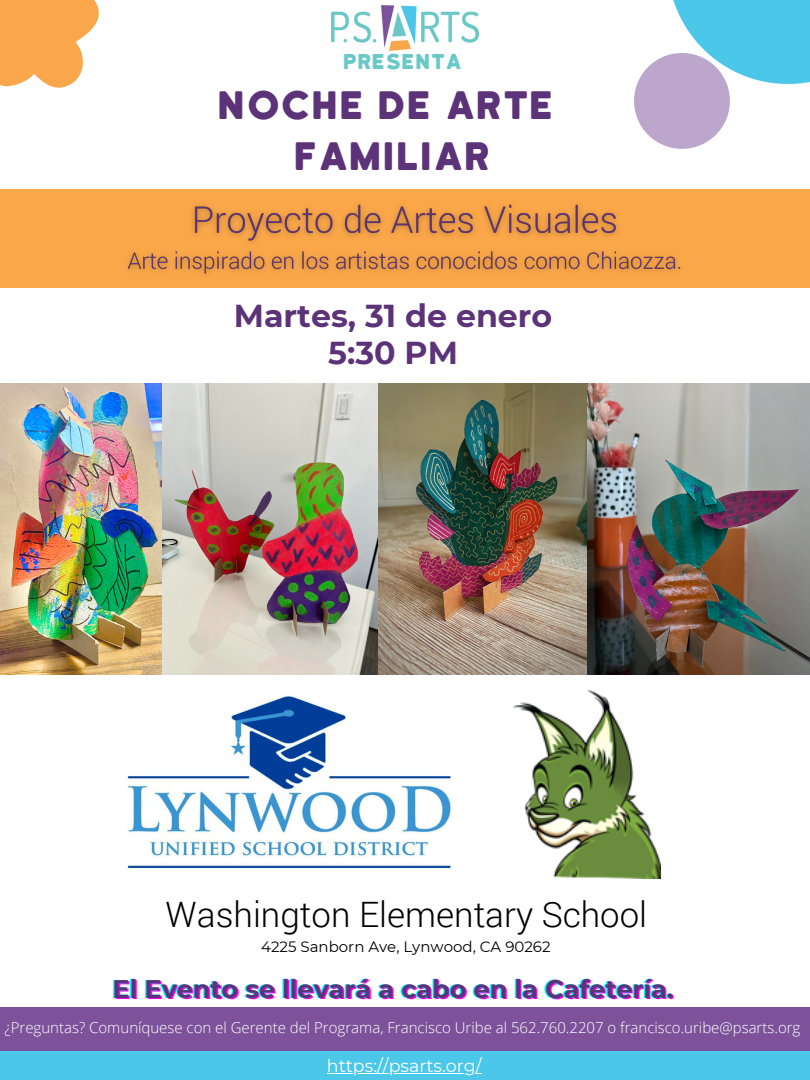
<style>
.page{position:relative;width:810px;height:1080px;background:#fff}
.page>*{position:absolute;margin:0;border:0;box-sizing:border-box;transform-origin:0 0}
.t1{font:37.5px/51.5px "Katahdin Round";color:#5c3379;text-align:center}
.t2{font:300 35px "Roboto";color:#000}
.t3{font:700 31.62px/37.5px "Montserrat";color:#5c3378;text-align:center}
.t4{font:700 25.5px "Montserrat";color:#f0f}
.t5{font:20.25px "Katahdin Round";color:#6ac9c8}
.t6{font:17.5px "Montserrat";color:#fff}
.t7{font:300 15px "Open Sans";color:#fff}
.t8{font:15px "Montserrat";color:#000}
</style>
<div class="page">
<img style="left:634px;top:70px;width:11px;height:61px">
<div style="left:0;top:189px;width:810px;height:98px;background:#faa74a"></div>
<div style="left:0;top:1050px;width:810px;height:30px;background:#4ac7e9"></div>
<div style="left:0;top:1008px;width:810px;height:43px;background:#7d529a"></div>
<img style="left:331px;top:6px;width:148px;height:44px">
<img style="left:0;top:0;width:99px;height:88px">
<img style="left:645px;top:0;width:165px;height:149px">
<img style="left:0;top:383px;width:379px;height:292px">
<img style="left:379px;top:383px;width:431px;height:292px">
<img style="left:127px;top:696px;width:325px;height:174px">
<img style="left:127px;top:204px;width:554px;height:70px">
<hr style="left:327px;top:1073px;width:155px;height:1px;background:#fff">
<img style="left:514px;top:690px;width:147px;height:189px">
<h3 class="t5" style="left:344px;top:50px;width:120px">PRESENTA</h3>
<h1 class="t1" style="left:218px;top:80px;width:339px">NOCHE DE ARTE<br>FAMILIAR</h1>
<h3 class="t3" style="left:234px;top:297px;width:320px">Martes, 31 de enero<br>5:30 PM</h3>
<h2 class="t2" style="left:166px;top:891px;width:483px">Washington Elementary School</h2>
<p class="t8" style="left:261px;top:938px;width:291px">4225 Sanborn Ave, Lynwood, CA 90262</p>
<h3 class="t4" style="left:114px;top:974px;width:562px">El Evento se llevará a cabo en la Cafetería.</h3>
<p class="t7" style="left:4px;top:1017px;width:797px">¿Preguntas? Comuníquese con el Gerente del Programa, Francisco Uribe al 562.760.2207 o francisco.uribe@psarts.org</p>
<p class="t6" style="left:327px;top:1055px;width:156px">https://psarts.org/</p>
</div>
